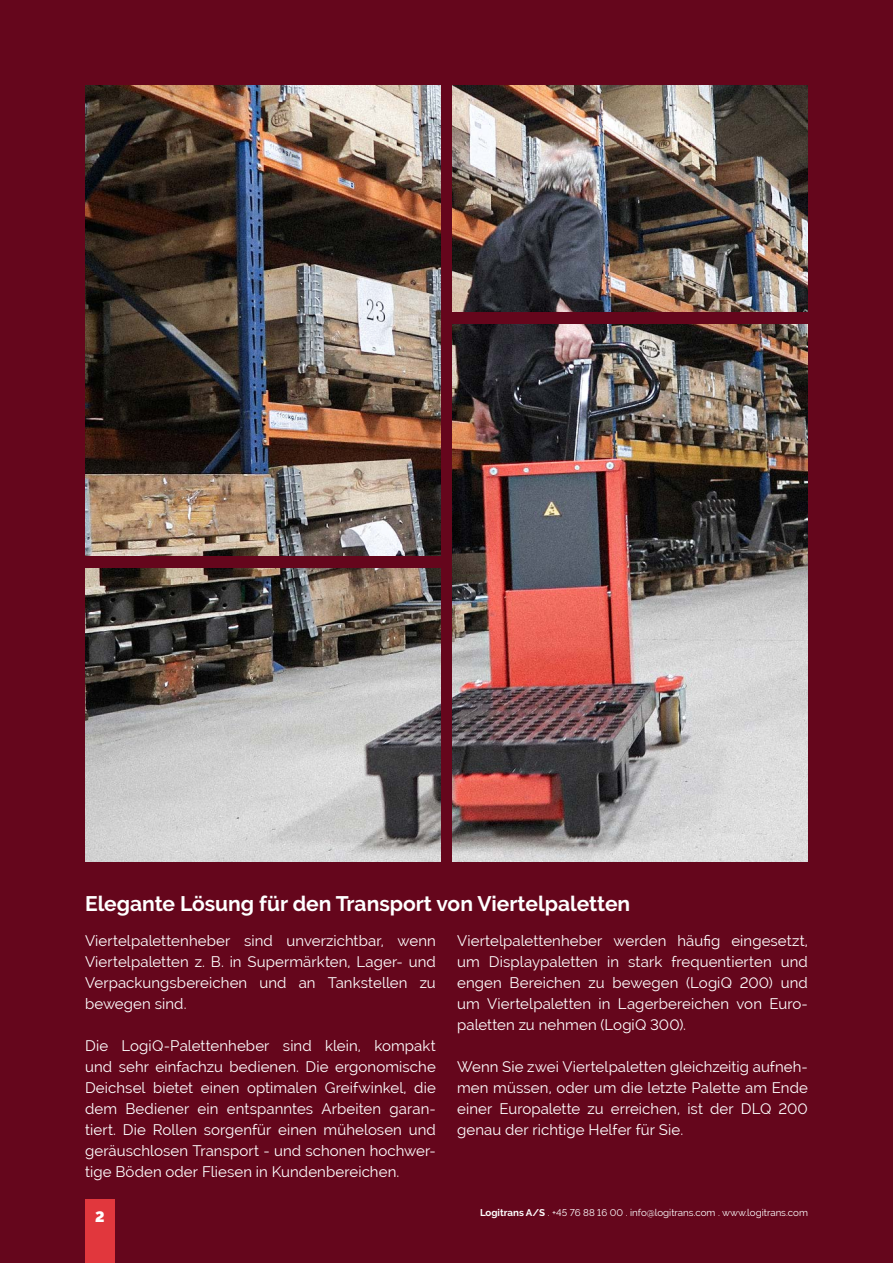
<style>
.page{position:relative;width:893px;height:1263px;background:#65061c}
.page>*{position:absolute;margin:0;border:0;box-sizing:border-box;transform-origin:0 0}
.t1{font:700 21px "Raleway";color:#fff}
.t2{font:15px/21px "Raleway";letter-spacing:.005em;color:#fff;text-align:justify}
.t3{font:900 15px "Raleway";color:#fff}
.t4{font:9.75px "Raleway";color:#fff}
.s1{font-weight:700}
</style>
<div class="page">
<div style="left:85px;top:1199px;width:30px;height:64px;background:#e1373d"></div>
<img style="left:85px;top:85px;width:355px;height:471px">
<img style="left:453px;top:85px;width:355px;height:227px">
<img style="left:85px;top:568px;width:355px;height:294px">
<img style="left:453px;top:325px;width:355px;height:537px">
<p class="t1" style="left:85px;top:892px;width:547px">Elegante Lösung für den Transport von Viertelpaletten</p>
<p class="t2" style="left:85px;top:930px;width:352px">Viertelpalettenheber sind unverzichtbar, wenn Viertelpaletten z. B. in Supermärkten, Lager- und Verpackungsbereichen und an Tankstellen zu bewegen sind.</p>
<p class="t2" style="left:85px;top:1035px;width:352px">Die LogiQ-Palettenheber sind klein, kompakt und sehr einfachzu bedienen. Die ergonomische Deichsel bietet einen optimalen Greifwinkel, die dem Bediener ein entspanntes Arbeiten garan&shy;tiert. Die Rollen sorgenfür einen mühelosen und geräuschlosen Transport - und schonen hochwer&shy;tige Böden oder Fliesen in Kundenbereichen.</p>
<p class="t2" style="left:457px;top:930px;width:352px">Viertelpalettenheber werden häufig eingesetzt, um Displaypaletten in stark frequentierten und engen Bereichen zu bewegen (LogiQ 200) und um Viertelpaletten in Lagerbereichen von Euro&shy;paletten zu nehmen (LogiQ 300).</p>
<p class="t2" style="left:457px;top:1056px;width:352px">Wenn Sie zwei Viertelpaletten gleichzeitig aufneh&shy;men müssen, oder um die letzte Palette am Ende einer Europalette zu erreichen, ist der DLQ 200 genau der richtige Helfer für Sie.</p>
<p class="t3" style="left:95px;top:1208px;width:11px">2</p>
<p class="t4" style="left:480px;top:1207px;width:329px"><span class="s1">Logitrans A/S</span> . +45 76 88 16 00 . info@logitrans.com . www.logitrans.com</p>
</div>
